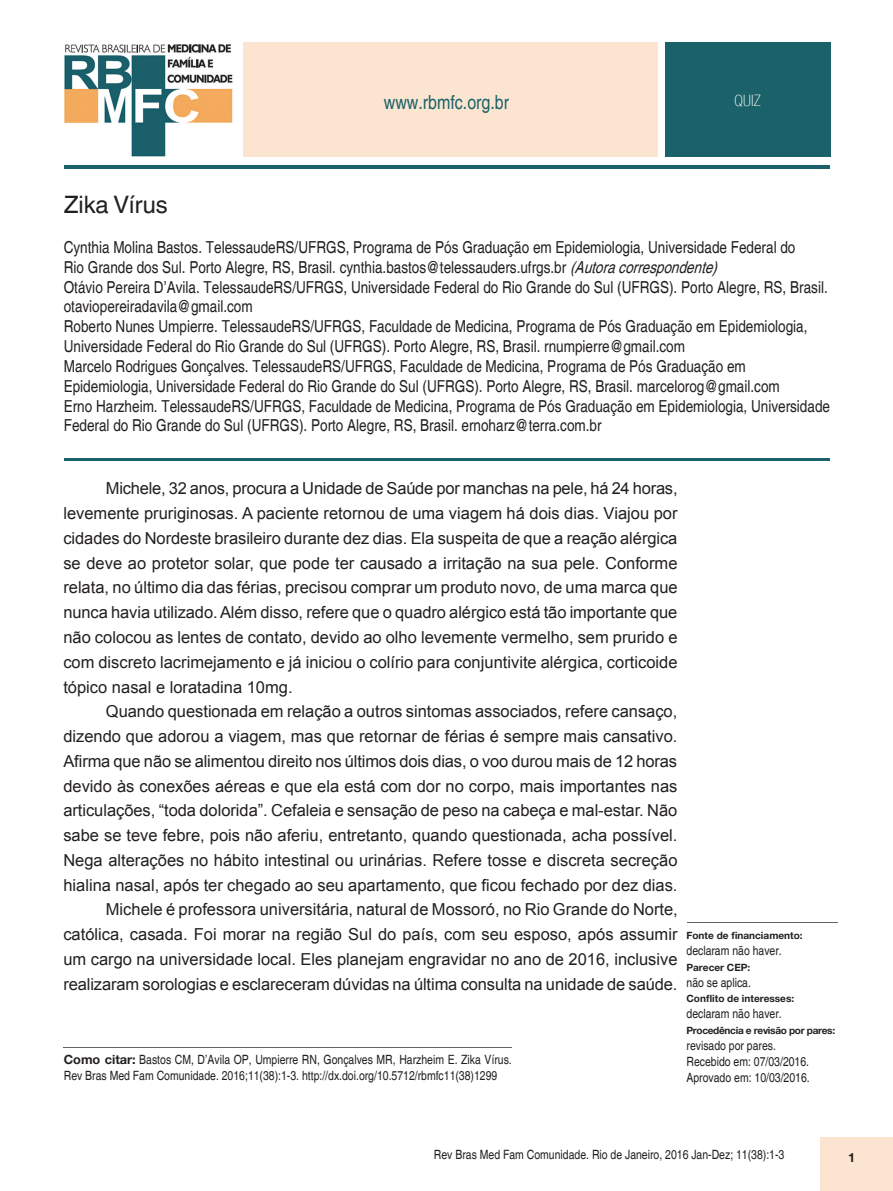
<style>
.page{position:relative;width:893px;height:1191px;background:#fff}
.page>*{position:absolute;margin:0;border:0;box-sizing:border-box;transform-origin:0 0}
.Título{font:24px "Helvetica World";color:#231f20}
.Instituição{font:condensed 19.5px "Helvetica";color:#1a6169}
.Texto{font:16.5px/24.8px "Arial";color:#231f20;text-align:justify}
.Autor{font:condensed 16.5px/19.8px "Helvetica";color:#231f20}
.Instituição-2{font:100 condensed 15.75px "Helvetica Neue LT Com";color:#fff}
.Instituição-3{font:condensed 12.75px/15.9px "Helvetica";color:#231f20}
.Instituição-4{font:700 12.75px "Helvetica Neue";color:#231f20}
.Instituição-5{font:700 10.05px "Helvetica Neue";color:#231f20}
.Instituição-6{font:700 10.05px "Helvetica Neue";letter-spacing:-.03em;color:#231f20}
.s1{font-style:italic}
.s2{font-family:"Helvetica Neue";font-weight:700;font-stretch:normal}
</style>
<div class="page">
<div style="left:821px;top:1137px;width:72px;height:54px;background:#fbe5d0"></div>
<hr style="left:64px;top:165px;width:765px;height:4px;background:#1a6169">
<div style="left:243px;top:43px;width:414px;height:114px;background:#fbe5d0"></div>
<div style="left:665px;top:43px;width:165px;height:114px;background:#1a6169"></div>
<img style="left:64px;top:44px;width:169px;height:113px">
<hr style="left:64px;top:1047px;width:448px;height:1px;background:#636366">
<hr style="left:687px;top:922px;width:151px;height:1px;background:#636366">
<hr style="left:64px;top:458px;width:765px;height:3px;background:#1a6169">
<p class="Instituição" style="left:384px;top:90px;width:127px">www.rbmfc.org.br</p>
<p class="Instituição-2" style="left:735px;top:92px;width:28px">QUIZ</p>
<p class="Título" style="left:64px;top:191px;width:106px">Zika Vírus</p>
<p class="Autor" style="left:64px;top:237px;width:733px">Cynthia Molina Bastos. TelessaudeRS/UFRGS, Programa de Pós Graduação em Epidemiologia, Universidade Federal do<br>Rio Grande dos Sul. Porto Alegre, RS, Brasil. cynthia.bastos@telessauders.ufrgs.br <span class="s1">(Autoracorrespondente)</span></p>
<p class="Autor" style="left:64px;top:277px;width:765px">Otávio Pereira D’Avila. TelessaudeRS/UFRGS, Universidade Federal do Rio Grande do Sul (UFRGS). Porto Alegre, RS, Brasil. otaviopereiradavila@gmail.com</p>
<p class="Autor" style="left:64px;top:317px;width:745px">Roberto Nunes Umpierre. TelessaudeRS/UFRGS, Faculdade de Medicina, Programa de Pós Graduação em Epidemiologia,<br>Universidade Federal do Rio Grande do Sul (UFRGS). Porto Alegre, RS, Brasil. rnumpierre@gmail.com</p>
<p class="Autor" style="left:64px;top:356px;width:718px">Marcelo Rodrigues Gonçalves. TelessaudeRS/UFRGS, Faculdade de Medicina, Programa de Pós Graduação em<br>Epidemiologia, Universidade Federal do Rio Grande do Sul (UFRGS). Porto Alegre, RS, Brasil. marcelorog@gmail.com</p>
<p class="Autor" style="left:64px;top:396px;width:768px">Erno Harzheim. TelessaudeRS/UFRGS, Faculdade de Medicina, Programa de Pós Graduação em Epidemiologia, Universidade<br>Federal do Rio Grande do Sul (UFRGS). Porto Alegre, RS, Brasil. ernoharz@terra.com.br</p>
<p class="Texto" style="left:63px;top:476px;width:616px;text-indent:43px">Michele, 32 anos, procura a Unidade de Saúde por manchas na pele, há 24 horas, levemente pruriginosas. A paciente retornou de uma viagem há dois dias. Viajou por cidades do Nordeste brasileiro durante dez dias. Ela suspeita de que a reação alérgica se deve ao protetor solar, que pode ter causado a irritação na sua pele. Conforme relata, no último dia das férias, precisou comprar um produto novo, de uma marca que nunca havia utilizado. Além disso, refere que o quadro alérgico está tão importante que não colocou as lentes de contato, devido ao olho levemente vermelho, sem prurido e com discreto lacrimejamento e já iniciou o colírio para conjuntivite alérgica, corticoide tópico nasal e loratadina 10mg.</p>
<p class="Texto" style="left:63px;top:699px;width:616px;text-indent:43px">Quando questionada em relação a outros sintomas associados, refere cansaço, dizendo que adorou a viagem, mas que retornar de férias é sempre mais cansativo.<br>Afirma que não se alimentou direito nos últimos dois dias, o voo durou mais de 12 horas devido às conexões aéreas e que ela está com dor no corpo, mais importantes nas articulações, “toda dolorida”. Cefaleia e sensação de peso na cabeça e mal-estar. Não sabe se teve febre, pois não aferiu, entretanto, quando questionada, acha possível.<br>Nega alterações no hábito intestinal ou urinárias. Refere tosse e discreta secreção hialina nasal, após ter chegado ao seu apartamento, que ficou fechado por dez dias.</p>
<p class="Texto" style="left:63px;top:897px;width:616px;text-indent:43px">Michele é professora universitária, natural de Mossoró, no Rio Grande do Norte, católica, casada. Foi morar na região Sul do país, com seu esposo, após assumir um cargo na universidade local. Eles planejam engravidar no ano de 2016, inclusive realizaram sorologias e esclareceram dúvidas na última consulta na unidade de saúde.</p>
<p class="Instituição-3" style="left:64px;top:1051px;width:450px"><span class="s2">Como citar:</span> Bastos CM, D’Avila OP, Umpierre RN, Gonçalves MR, Harzheim E. Zika Vírus.<br>Rev Bras Med Fam Comunidade. 2016;11(38):1-3. http://dx.doi.org/10.5712/rbmfc11(38)1299</p>
<p class="Instituição-5" style="left:686px;top:929px;width:118px">Fonte de financiamento:</p>
<p class="Instituição-3" style="left:686px;top:942px;width:97px">declaram não haver.</p>
<p class="Instituição-5" style="left:686px;top:960px;width:65px">Parecer CEP:</p>
<p class="Instituição-3" style="left:686px;top:974px;width:66px">não se aplica.</p>
<p class="Instituição-5" style="left:686px;top:992px;width:109px">Conflito de interesses:</p>
<p class="Instituição-3" style="left:686px;top:1006px;width:97px">declaram não haver.</p>
<p class="Instituição-6" style="left:686px;top:1024px;width:150px">Procedência e revisão por pares:</p>
<p class="Instituição-3" style="left:686px;top:1037px;width:91px">revisado por pares.</p>
<p class="Instituição-3" style="left:686px;top:1053px;width:124px">Recebido em: 07/03/2016.</p>
<p class="Instituição-3" style="left:686px;top:1069px;width:125px">Aprovado em: 10/03/2016.</p>
<p class="Instituição-3" style="left:434px;top:1146px;width:352px">Rev Bras Med Fam Comunidade. Rio de Janeiro, 2016 Jan-Dez; 11(38):1-3</p>
<p class="Instituição-4" style="left:848px;top:1149px;width:9px">1</p>
</div>
